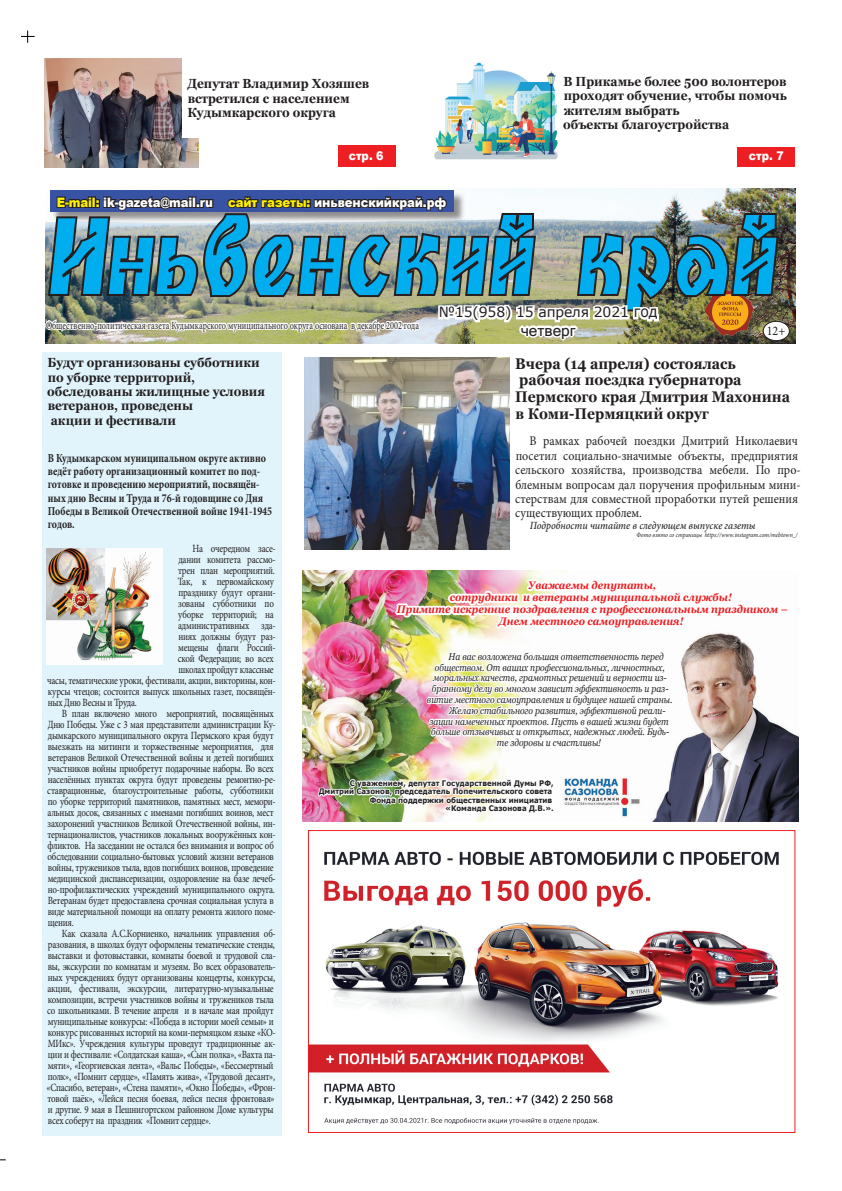
<style>
.page{position:relative;width:842px;height:1191px;background:#fff}
.page>*{position:absolute;margin:0;border:0;box-sizing:border-box;transform-origin:0 0}
.t1{font:108px "Beresta";color:#00aeef;scale:.86 1}
.t2{font:700 15.4px/16.8px "Georgia";color:#231f20;scale:.91 1}
.t3{font:15.4px "Microsoft Sans Serif";color:#231f20}
.t4{font:14px "Verdana";letter-spacing:-.01em;color:#231f20}
.t5{font:700 13.2px/14.4px "Georgia";color:#231f20;scale:.91 1}
.t6{font:13.2px/14.4px "Minion Pro";color:#231f20;scale:.91 1}
.t7{font:900 13px "Arial";letter-spacing:-.01em;color:#fff;scale:.9 1}
.t8{font:700 12.1px/13.2px "Minion Pro";color:#231f20;scale:.82 1}
.t9{font:900 12.1px "Arial";color:#fff;scale:.91 1}
.t10{font:11px "Minion Pro";letter-spacing:-.025em;color:#231f20;scale:.82 1}
.t11{font:italic 700 11px/12px "Georgia";color:#ee1f23;text-align:center;scale:.91 1}
.t12{font:11px "Minion Pro";color:#231f20;scale:.75 1}
.t13{font:italic 500 11px "Minion Pro";color:#231f20;scale:.91 1}
.t14{font:italic 9.9px "Georgia";color:#231f20;scale:.86 1}
.t15{font:700 7.7px/8.4px "Verdana";color:#231f20;text-align:right;scale:.91 1}
.t16{font:italic 6.6px "Minion Pro";letter-spacing:-.005em;color:#231f20;scale:.91 1}
.s1{color:#fff101}
.s2{font-size:15.4px}
</style>
<div class="page">
<div style="left:42px;top:352px;width:239px;height:783px;background:#e1f4fc"></div>
<svg style="left:21px;top:31px;width:14px;height:12px"></svg>
<img style="left:453px;top:188px;width:343px;height:155px">
<div style="left:50px;top:190px;width:403px;height:21px;background:#3853a3"></div>
<img style="left:45px;top:194px;width:736px;height:242px">
<div style="left:763px;top:321px;width:26px;height:20px;background:#fff;border-radius:50%"></div>
<div style="left:763px;top:321px;width:26px;height:20px;border:1px solid #231f20;border-radius:50%"></div>
<div style="left:338px;top:145px;width:57px;height:22px;background:#ee1f23"></div>
<div style="left:738px;top:145px;width:56px;height:22px;background:#ee1f23"></div>
<img style="left:310px;top:851px;width:469px;height:274px">
<div style="left:308px;top:830px;width:487px;height:302px;border:1px solid #ee1f23"></div>
<div style="left:558px;top:59px;width:242px;height:88px;background:#fff"></div>
<img style="left:302px;top:570px;width:496px;height:251px">
<img style="left:317px;top:549px;width:467px;height:266px">
<img style="left:46px;top:548px;width:116px;height:116px">
<img style="left:434px;top:62px;width:124px;height:98px">
<img style="left:44px;top:58px;width:154px;height:109px">
<div style="left:182px;top:59px;width:235px;height:79px;background:#fff"></div>
<img style="left:304px;top:357px;width:206px;height:192px">
<p class="t5" style="left:187px;top:77px;width:201px">Депутат Владимир Хозяшев встретился с населением<br>Кудымкарского округа</p>
<p class="t5" style="left:563px;top:74px;width:247px">В Прикамье более 500 волонтеров проходят обучение, чтобы помочь жителям выбрать<br>объекты благоустройства</p>
<p class="t9" style="left:349px;top:147px;width:40px">стр. 6</p>
<p class="t9" style="left:749px;top:146px;width:40px">стр. 7</p>
<p class="t7" style="left:57px;top:193px;width:434px"><span class="s1">E-mail:</span> ik-gazeta@mail.ru <span class="s1">сайт газеты:</span> иньвенскийкрай.рф</p>
<h1 class="t1" style="left:47px;top:191px;width:860px">Иньвенский край</h1>
<p class="t12" style="left:46px;top:318px;width:499px">Общественно-политическая газета Кудымкарского муниципального округа основана в декабре 2002 года</p>
<p class="t4" style="left:439px;top:303px;width:220px">№15(958) 15 апреля 2021 <span class="s2">год</span></p>
<h2 class="t3" style="left:521px;top:320px;width:57px">четверг</h2>
<p class="t6" style="left:767px;top:324px;width:22px">12+</p>
<p class="t5" style="left:47px;top:355px;width:241px">Будут организованы субботники по уборке территорий, обследованы жилищные условия ветеранов, проведены<br>акции и фестивали</p>
<p class="t8" style="left:48px;top:451px;width:275px">В Кудымкарском муниципальном округе активно ведёт работу организационный комитет по под&shy;готовке и проведению мероприятий, посвящён&shy;ных дню Весны и Труда и 76-й годовщине со Дня Победы в Великой Отечественной войне 1941-1945 годов.</p>
<p class="t10" style="left:192px;top:541px;width:103px">На очередном засе-</p>
<p class="t10" style="left:178px;top:552px;width:120px">дании комитета рассмо-</p>
<p class="t10" style="left:178px;top:563px;width:120px">трен план мероприятий.</p>
<p class="t10" style="left:178px;top:574px;width:119px">Так, к первомайскому</p>
<p class="t10" style="left:178px;top:585px;width:120px">празднику будут органи-</p>
<p class="t10" style="left:178px;top:596px;width:118px">зованы субботники по</p>
<p class="t10" style="left:178px;top:607px;width:118px">уборке территорий; на</p>
<p class="t10" style="left:178px;top:618px;width:121px">административных зда-</p>
<p class="t10" style="left:178px;top:629px;width:120px">ниях должны будут раз-</p>
<p class="t10" style="left:178px;top:640px;width:120px">мещены флаги Россий-</p>
<p class="t10" style="left:178px;top:651px;width:118px">ской Федерации; во всех</p>
<p class="t10" style="left:178px;top:662px;width:118px">школах пройдут классные</p>
<p class="t10" style="left:47px;top:673px;width:280px">часы, тематические уроки, фестивали, акции, викторины, кон-</p>
<p class="t10" style="left:48px;top:684px;width:280px">курсы чтецов; состоится выпуск школьных газет, посвящён-</p>
<p class="t10" style="left:48px;top:695px;width:110px">ных Дню Весны и Труда.</p>
<p class="t10" style="left:62px;top:706px;width:260px">В план включено много мероприятий, посвящённых</p>
<p class="t10" style="left:48px;top:717px;width:280px">Дню Победы. Уже с 3 мая представители администрации Ку-</p>
<p class="t10" style="left:48px;top:728px;width:277px">дымкарского муниципального округа Пермского края будут</p>
<p class="t10" style="left:48px;top:739px;width:277px">выезжать на митинги и торжественные мероприятия, для</p>
<p class="t10" style="left:48px;top:750px;width:277px">ветеранов Великой Отечественной войны и детей погибших</p>
<p class="t10" style="left:48px;top:761px;width:277px">участников войны приобретут подарочные наборы. Во всех</p>
<p class="t10" style="left:48px;top:772px;width:280px">населённых пунктах округа будут проведены ремонтно-ре-</p>
<p class="t10" style="left:47px;top:783px;width:278px">ставрационные, благоустроительные работы, субботники</p>
<p class="t10" style="left:48px;top:794px;width:280px">по уборке территорий памятников, памятных мест, мемори-</p>
<p class="t10" style="left:47px;top:805px;width:278px">альных досок, связанных с именами погибших воинов, мест</p>
<p class="t10" style="left:48px;top:816px;width:280px">захоронений участников Великой Отечественной войны, ин-</p>
<p class="t10" style="left:48px;top:827px;width:280px">тернационалистов, участников локальных вооружённых кон-</p>
<p class="t10" style="left:48px;top:838px;width:278px">фликтов. На заседании не остался без внимания и вопрос об</p>
<p class="t10" style="left:47px;top:849px;width:278px">обследовании социально-бытовых условий жизни ветеранов</p>
<p class="t10" style="left:48px;top:860px;width:277px">войны, тружеников тыла, вдов погибших воинов, проведение</p>
<p class="t10" style="left:48px;top:871px;width:280px">медицинской диспансеризации, оздоровление на базе лечеб-</p>
<p class="t10" style="left:48px;top:882px;width:279px">но-профилактических учреждений муниципального округа.</p>
<p class="t10" style="left:48px;top:893px;width:277px">Ветеранам будет предоставлена срочная социальная услуга в</p>
<p class="t10" style="left:48px;top:904px;width:280px">виде материальной помощи на оплату ремонта жилого поме-</p>
<p class="t10" style="left:48px;top:915px;width:33px">щения.</p>
<p class="t10" style="left:62px;top:926px;width:262px">Как сказала А.С.Корниенко, начальник управления об-</p>
<p class="t10" style="left:48px;top:937px;width:278px">разования, в школах будут оформлены тематические стенды,</p>
<p class="t10" style="left:48px;top:948px;width:280px">выставки и фотовыставки, комнаты боевой и трудовой сла-</p>
<p class="t10" style="left:48px;top:959px;width:280px">вы, экскурсии по комнатам и музеям. Во всех образователь-</p>
<p class="t10" style="left:48px;top:970px;width:279px">ных учреждениях будут организованы концерты, конкурсы,</p>
<p class="t10" style="left:47px;top:981px;width:277px">акции, фестивали, экскурсии, литературно-музыкальные</p>
<p class="t10" style="left:48px;top:992px;width:277px">композиции, встречи участников войны и тружеников тыла</p>
<p class="t10" style="left:47px;top:1003px;width:278px">со школьниками. В течение апреля и в начале мая пройдут</p>
<p class="t10" style="left:48px;top:1014px;width:277px">муниципальные конкурсы: «Победа в истории моей семьи» и</p>
<p class="t10" style="left:48px;top:1025px;width:280px">конкурс рисованных историй на коми-пермяцком языке «КО-</p>
<p class="t10" style="left:48px;top:1036px;width:280px">МИкс». Учреждения культуры проведут традиционные ак-</p>
<p class="t10" style="left:48px;top:1047px;width:280px">ции и фестивали: «Солдатская каша», «Сын полка», «Вахта па-</p>
<p class="t10" style="left:48px;top:1058px;width:277px">мяти», «Георгиевская лента», «Вальс Победы», «Бессмертный</p>
<p class="t10" style="left:48px;top:1069px;width:279px">полк», «Помнит сердце», «Память жива», «Трудовой десант»,</p>
<p class="t10" style="left:47px;top:1080px;width:281px">«Спасибо, ветеран», «Стена памяти», «Окно Победы», «Фрон-</p>
<p class="t10" style="left:48px;top:1091px;width:278px">товой паёк», «Лейся песня боевая, лейся песня фронтовая»</p>
<p class="t10" style="left:48px;top:1102px;width:277px">и другие. 9 мая в Пешнигортском районном Доме культуры</p>
<p class="t10" style="left:48px;top:1113px;width:200px">всех соберут на праздник «Помнит сердце».</p>
<h2 class="t2" style="left:515px;top:355px;width:303px">Вчера (14 апреля) состоялась рабочая поездка губернатора<br>Пермского края Дмитрия Махонина в Коми-Пермяцкий округ</h2>
<p class="t6" style="left:515px;top:434px;width:315px;text-indent:14px">В рамках рабочей поездки Дмитрий Николаевич посетил социально-значимые объекты, предприятия сельского хозяйства, производства мебели. По про&shy;блемным вопросам дал поручения профильным мини&shy;стерствам для совместной проработки путей решения существующих проблем.</p>
<p class="t13" style="left:530px;top:518px;width:250px">Подробности читайте в следующем выпуске газеты</p>
<p class="t16" style="left:636px;top:530px;width:179px">Фото взято со страницы https://www.instagram.com/mebtown_/</p>
<p class="t11" style="left:397px;top:579px;width:431px">Уважаемы депутаты,<br>сотрудники и ветераны муниципальной службы!<br>Примите искренние поздравления с профессиональным праздником – Днем местного самоуправления!</p>
<p class="t14" style="left:448px;top:650px;width:252px">На вас возложена большая ответственность перед</p>
<p class="t14" style="left:435px;top:661px;width:269px">обществом. От ваших профессиональных, личностных,</p>
<p class="t14" style="left:433px;top:671px;width:273px">моральных качеств, грамотных решений и верности из-</p>
<p class="t14" style="left:432px;top:682px;width:277px">бранному делу во многом зависит эффективность и раз-</p>
<p class="t14" style="left:427px;top:693px;width:287px">витие местного самоуправления и будущее нашей страны.</p>
<p class="t14" style="left:449px;top:704px;width:253px">Желаю стабильного развития, эффективной реали-</p>
<p class="t14" style="left:429px;top:715px;width:280px">зации намеченных проектов. Пусть в вашей жизни будет</p>
<p class="t14" style="left:431px;top:725px;width:278px">больше отзывчивых и открытых, надежных людей. Будь-</p>
<p class="t14" style="left:497px;top:736px;width:123px">те здоровы и счастливы!</p>
<p class="t15" style="left:319px;top:778px;width:260px">С уважением, депутат Государственной Думы РФ, Дмитрий Сазонов, председатель Попечительского совета Фонда поддержки общественных инициатив<br>«Команда Сазонова Д.В.».</p>
</div>
